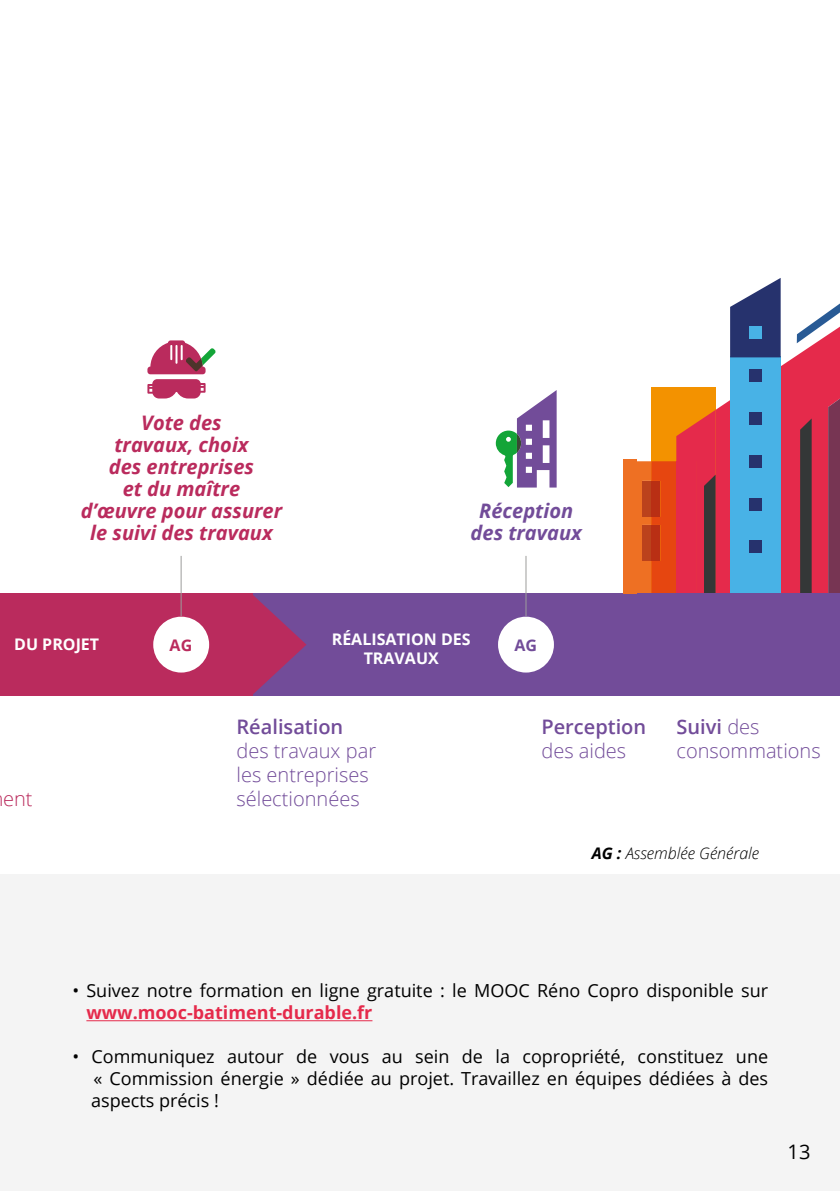
<style>
.page{position:relative;width:840px;height:1191px;background:#fff}
.page>*{position:absolute;margin:0;border:0;box-sizing:border-box;transform-origin:0 0}
.t1{font:italic 700 20px/22px "Open Sans";color:#ba2b5d;text-align:center}
.t2{font:300 20px/24px "Open Sans";color:#724c99}
.t3{font:600 20px "Open Sans";color:#724c99}
.t4{font:italic 700 20px/22px "Open Sans";color:#724c99;text-align:center}
.t5{font:300 20px "Open Sans";color:#ba2b5d}
.t6{font:20px "Open Sans";color:#000}
.t7{font:18px/22px "Open Sans";color:#000;text-align:justify}
.t8{font:700 18px "Open Sans";color:#e52a4b}
.t9{font:700 16px/19.2px "Open Sans";color:#fff;text-align:center}
.t10{font:italic 300 16px "Open Sans";color:#000}
.t11{font:700 16px "Open Sans";color:#ba2b5d}
.t12{font:700 16px "Open Sans";color:#724c99}
.s1{font-weight:600}
.s2{font-weight:700}
</style>
<div class="page">
<svg style="left:636px;top:278px;width:203px;height:315px"></svg>
<div style="left:0;top:874px;width:839px;height:317px;background:#f4f4f4"></div>
<hr style="left:86px;top:1020px;width:286px;height:1px;background:#e52a4b">
<div style="left:249px;top:593px;width:590px;height:102px;background:#724c99"></div>
<div style="left:0;top:593px;width:252px;height:102px;background:#ba2b5d"></div>
<svg style="left:252px;top:593px;width:54px;height:102px"></svg>
<div style="left:153px;top:616px;width:56px;height:56px;background:#fff;border-radius:50%"></div>
<div style="left:497px;top:616px;width:56px;height:56px;background:#fff;border-radius:50%"></div>
<svg style="left:495px;top:390px;width:61px;height:97px"></svg>
<svg style="left:147px;top:340px;width:69px;height:58px"></svg>
<hr style="left:525px;top:556px;width:1px;height:60px;background:#9d9d9c">
<hr style="left:180px;top:556px;width:1px;height:60px;background:#9d9d9c">
<div style="left:623px;top:459px;width:13px;height:134px;background:#ee7023"></div>
<p class="t1" style="left:81px;top:411px;width:203px">Vote des<br>travaux, choix<br>des entreprises<br>et du maître<br>d’œuvre pour assurer le suivi des travaux</p>
<p class="t4" style="left:470px;top:499px;width:113px">Réception des travaux</p>
<p class="t9" style="left:14px;top:634px;width:86px">DU PROJET</p>
<p class="t5" style="left:3px;top:785px;width:31px">ent</p>
<p class="t9" style="left:331px;top:629px;width:140px">RÉALISATION DES<br>TRAVAUX</p>
<p class="t11" style="left:169px;top:634px;width:24px">AG</p>
<p class="t12" style="left:514px;top:634px;width:24px">AG</p>
<p class="t3" style="left:236px;top:713px;width:108px">Réalisation</p>
<p class="t2" style="left:236px;top:738px;width:141px">des travaux par les entreprises sélectionnées</p>
<p class="t3" style="left:541px;top:713px;width:106px">Perception</p>
<p class="t2" style="left:541px;top:738px;width:86px">des aides</p>
<p class="t2" style="left:676px;top:714px;width:146px"><span class="s1">Suivi</span> des consommations</p>
<p class="t10" style="left:591px;top:842px;width:169px"><span class="s2">AG :</span> Assemblée Générale</p>
<p class="t7" style="left:72px;top:979px;width:697px">• Suivez notre formation en ligne gratuite : le MOOC Réno Copro disponible sur</p>
<p class="t8" style="left:86px;top:1000px;width:287px">www.mooc-batiment-durable.fr</p>
<p class="t7" style="left:91px;top:1045px;width:678px;text-indent:-19px">• Communiquez autour de vous au sein de la copropriété, constituez une « Commission énergie » dédiée au projet. Travaillez en équipes dédiées à des aspects précis !</p>
<p class="t6" style="left:787px;top:1137px;width:24px">13</p>
</div>
